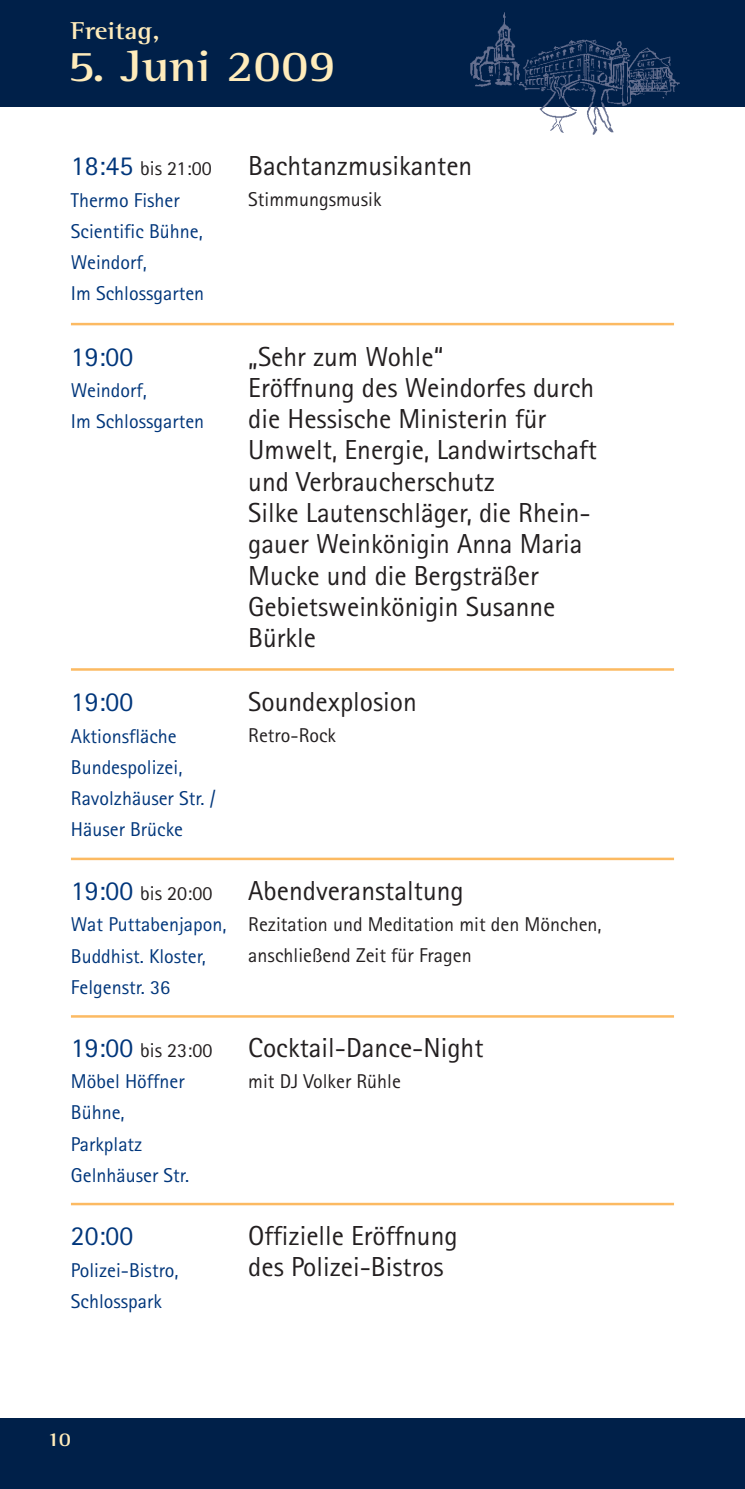
<style>
.page{position:relative;width:745px;height:1489px;background:#fff}
.page>*{position:absolute;margin:0;border:0;box-sizing:border-box;transform-origin:0 0}
.t1{font:700 45px "Rotis Semi Serif";color:#ffecbb;scale:1.1 1}
.t2{font:27.5px/31.2px "Rotis Sans Serif";color:#231f20}
.t3{font:27.5px "Rotis Sans Serif";color:#00367b}
.t4{font:700 25px "Rotis Semi Serif";color:#ffecbb;scale:1.1 1}
.t5{font:20px/31.2px "Rotis Sans Serif";color:#00367b}
.t6{font:20px/31.2px "Rotis Sans Serif";color:#231f20}
.t7{font:700 20px "Rotis Semi Serif";color:#ffecbb;scale:1.1 1}
.s1{font-size:27.5px}
.s2{color:#231f20}
</style>
<div class="page">
<div style="left:0;top:0;width:744px;height:106px;background:#002049"></div>
<div style="left:0;top:1417px;width:744px;height:71px;background:#002049"></div>
<img style="left:438px;top:12px;width:254px;height:123px">
<hr style="left:71px;top:668px;width:602px;height:2px;background:#fcba62">
<hr style="left:71px;top:857px;width:602px;height:3px;background:#fcba62">
<hr style="left:71px;top:1015px;width:602px;height:2px;background:#fcba62">
<hr style="left:71px;top:1202px;width:602px;height:3px;background:#fcba62">
<hr style="left:71px;top:323px;width:602px;height:2px;background:#fcba62">
<p class="t4" style="left:71px;top:21px;width:82px">Freitag,</p>
<h1 class="t1" style="left:67px;top:50px;width:245px">5. Juni 2009</h1>
<p class="t5" style="left:71px;top:154px;width:142px"><span class="s1">18:45</span> <span class="s2">bis 21:00<br></span>Thermo Fisher<br>Scientific Bühne,<br>Weindorf,<br>Im Schlossgarten</p>
<p class="t2" style="left:248px;top:153px;width:225px">Bachtanzmusikanten</p>
<p class="t6" style="left:248px;top:186px;width:135px">Stimmungsmusik</p>
<p class="t3" style="left:71px;top:346px;width:64px">19:00</p>
<p class="t5" style="left:71px;top:377px;width:135px">Weindorf,<br>Im Schlossgarten</p>
<p class="t3" style="left:71px;top:692px;width:64px">19:00</p>
<p class="t5" style="left:71px;top:722px;width:146px">Aktionsfläche<br>Bundespolizei,<br>Ravolzhäuser Str. /<br>Häuser Brücke</p>
<p class="t2" style="left:248px;top:343px;width:350px">„Sehr zum Wohle“<br>Eröffnung des Weindorfes durch die Hessische Ministerin für<br>Umwelt, Energie, Landwirtschaft und Verbraucherschutz<br>Silke Lautenschläger, die Rhein&shy;gauer Weinkönigin Anna Maria<br>Mucke und die Bergsträßer<br>Gebietsweinkönigin Susanne<br>Bürkle</p>
<p class="t2" style="left:248px;top:688px;width:170px">Soundexplosion</p>
<p class="t6" style="left:248px;top:721px;width:89px">Retro-Rock</p>
<p class="t5" style="left:71px;top:879px;width:157px"><span class="s1">19:00</span> <span class="s2">bis 20:00<br></span>Wat Puttabenjapon,<br>Buddhist. Kloster,<br>Felgenstr. 36</p>
<p class="t2" style="left:248px;top:877px;width:217px">Abendveranstaltung</p>
<p class="t6" style="left:248px;top:910px;width:354px">Rezitation und Meditation mit den Mönchen, anschließend Zeit für Fragen</p>
<p class="t5" style="left:71px;top:1035px;width:143px"><span class="s1">19:00</span> <span class="s2">bis 23:00<br></span>Möbel Höffner<br>Bühne,<br>Parkplatz<br>Gelnhäuser Str.</p>
<p class="t2" style="left:248px;top:1034px;width:236px">Cocktail-Dance-Night</p>
<p class="t6" style="left:248px;top:1067px;width:154px">mit DJ Volker Rühle</p>
<p class="t3" style="left:71px;top:1225px;width:64px">20:00</p>
<p class="t5" style="left:71px;top:1255px;width:109px">Polizei-Bistro,<br>Schlosspark</p>
<p class="t7" style="left:47px;top:1432px;width:23px">10</p>
<p class="t2" style="left:248px;top:1222px;width:211px">Offizielle Eröffnung des Polizei-Bistros</p>
</div>
